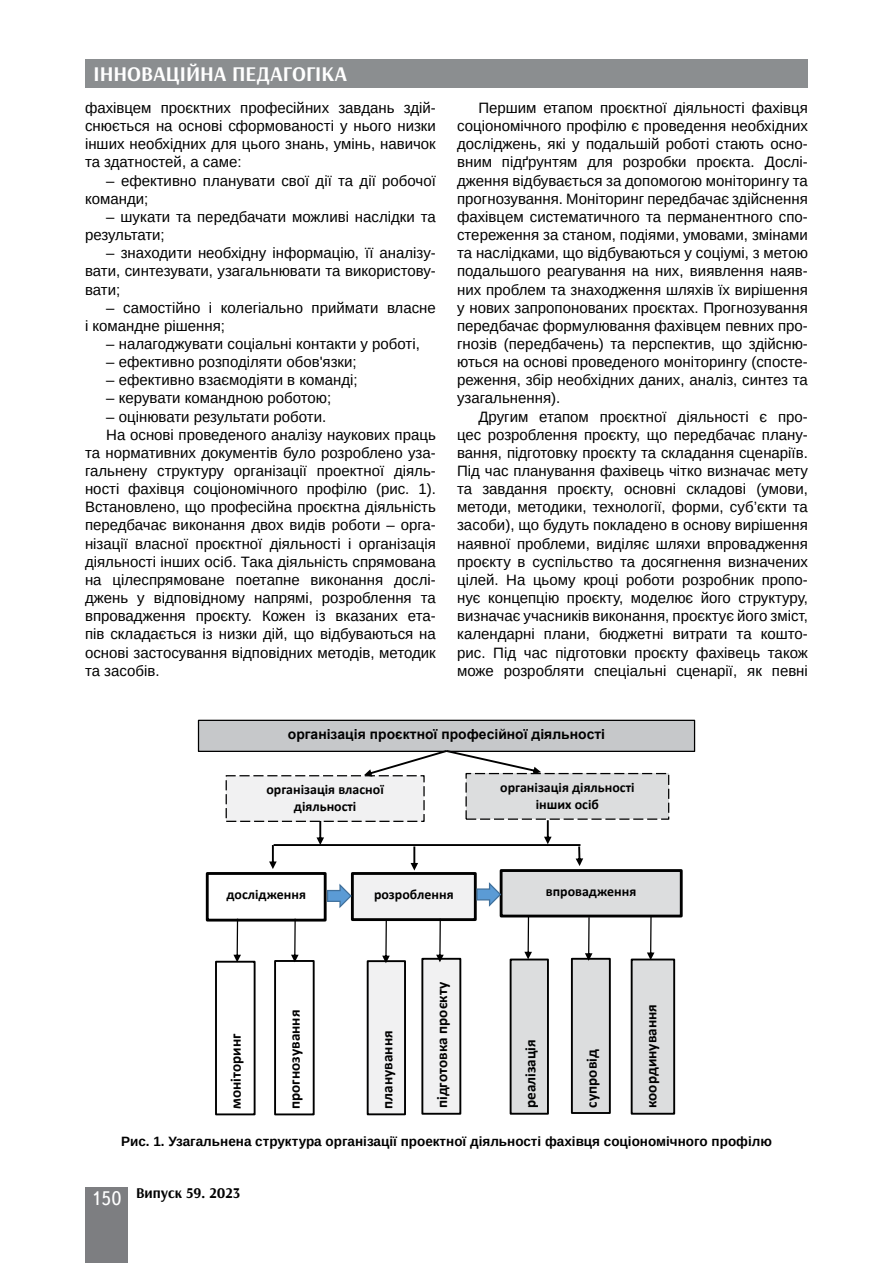
<style>
.page{position:relative;width:893px;height:1263px;background:#fff}
.page>*{position:absolute;margin:0;border:0;box-sizing:border-box;transform-origin:0 0}
.t1{font:700 21px "Arsenal";color:#fff}
.t2{font:700 15.15px "Calibri";color:#000}
.t3{font:15px/18.1px "Arimo";color:#000;text-align:justify}
.t4{font:700 15px "Arsenal";color:#000}
.t5{font:700 13.95px/17px "Calibri";color:#000;text-align:center}
.t6{font:700 13.95px "Arial";color:#000}
.t7{font:700 13.5px "Arimo";color:#000}
.s1{font-family:"Ukrainian Text";font-weight:400;font-size:19.5px;color:#fff}
</style>
<div class="page">
<div style="left:85px;top:59px;width:723px;height:29px;background:#8b8e90"></div>
<div style="left:85px;top:1186px;width:43px;height:76px;background:#7d7e81"></div>
<div style="left:198px;top:720px;width:497px;height:31px;background:#c6c8ca"></div>
<div style="left:198px;top:720px;width:497px;height:32px;border:1px solid #000"></div>
<img style="left:199px;top:725px;width:495px;height:21px">
<div style="left:226px;top:776px;width:198px;height:45px;background:#f1f1f2"></div>
<div style="left:226px;top:775px;width:199px;height:47px;border:1px dashed #000"></div>
<img style="left:227px;top:781px;width:1px;height:35px">
<div style="left:466px;top:773px;width:203px;height:46px;background:#dcddde"></div>
<div style="left:465px;top:773px;width:204px;height:47px;border:1px dashed #000"></div>
<img style="left:667px;top:779px;width:1px;height:35px">
<svg style="left:364px;top:750px;width:177px;height:27px"></svg>
<div style="left:501px;top:870px;width:180px;height:46px;background:#dcddde"></div>
<div style="left:500px;top:869px;width:183px;height:48px;border:3px solid #000"></div>
<img style="left:503px;top:876px;width:177px;height:34px">
<div style="left:206px;top:872px;width:121px;height:49px;border:3px solid #000"></div>
<img style="left:209px;top:879px;width:115px;height:35px">
<div style="left:352px;top:873px;width:123px;height:47px;background:#f1f1f2"></div>
<div style="left:351px;top:872px;width:126px;height:49px;border:3px solid #000"></div>
<img style="left:354px;top:879px;width:120px;height:35px">
<div style="left:215px;top:961px;width:41px;height:154px;border:2px solid #000"></div>
<img style="left:217px;top:967px;width:37px;height:142px">
<div style="left:274px;top:960px;width:41px;height:155px;border:2px solid #000"></div>
<img style="left:276px;top:966px;width:37px;height:143px">
<div style="left:368px;top:961px;width:37px;height:153px;background:#f1f1f2"></div>
<div style="left:367px;top:960px;width:39px;height:155px;border:2px solid #000"></div>
<img style="left:369px;top:967px;width:35px;height:142px">
<div style="left:422px;top:959px;width:38px;height:155px;background:#f1f1f2"></div>
<div style="left:421px;top:958px;width:40px;height:157px;border:2px solid #000"></div>
<img style="left:423px;top:964px;width:36px;height:144px">
<div style="left:511px;top:959px;width:37px;height:155px;background:#dcddde"></div>
<div style="left:510px;top:958px;width:39px;height:157px;border:2px solid #000"></div>
<img style="left:511px;top:965px;width:36px;height:143px">
<div style="left:572px;top:959px;width:38px;height:154px;background:#dcddde"></div>
<div style="left:571px;top:958px;width:40px;height:156px;border:2px solid #000"></div>
<img style="left:573px;top:964px;width:36px;height:143px">
<hr style="left:274px;top:844px;width:306px;height:2px;background:#000">
<svg style="left:269px;top:845px;width:8px;height:24px"></svg>
<svg style="left:411px;top:846px;width:7px;height:24px"></svg>
<svg style="left:316px;top:821px;width:8px;height:24px"></svg>
<svg style="left:544px;top:820px;width:8px;height:24px"></svg>
<svg style="left:576px;top:846px;width:7px;height:20px"></svg>
<svg style="left:233px;top:919px;width:8px;height:43px"></svg>
<svg style="left:291px;top:919px;width:8px;height:43px"></svg>
<svg style="left:382px;top:920px;width:8px;height:43px"></svg>
<svg style="left:436px;top:919px;width:8px;height:43px"></svg>
<svg style="left:524px;top:916px;width:8px;height:43px"></svg>
<svg style="left:585px;top:917px;width:7px;height:44px"></svg>
<svg style="left:326px;top:882px;width:27px;height:28px"></svg>
<svg style="left:476px;top:881px;width:26px;height:27px"></svg>
<svg style="left:647px;top:916px;width:7px;height:42px"></svg>
<div style="left:632px;top:959px;width:42px;height:155px;background:#dcddde"></div>
<div style="left:631px;top:958px;width:44px;height:157px;border:2px solid #000"></div>
<img style="left:633px;top:965px;width:40px;height:143px">
<h1 class="t1" style="left:94px;top:61px;width:255px">ІННОВАЦІЙНА ПЕДАГОГІКА</h1>
<p class="t3" style="left:85px;top:99px;width:352px">фахівцем проєктних професійних завдань здій&shy;снюється на основі сформованості у нього низки інших необхідних для цього знань, умінь, навичок та здатностей, а саме:</p>
<p class="t3" style="left:85px;top:171px;width:352px;text-indent:21px">– ефективно планувати свої дії та дії робочої команди;</p>
<p class="t3" style="left:85px;top:208px;width:352px;text-indent:21px">– шукати та передбачати можливі наслідки та результати;</p>
<p class="t3" style="left:85px;top:244px;width:352px;text-indent:21px">– знаходити необхідну інформацію, її аналізу&shy;вати, синтезувати, узагальнювати та використову&shy;вати;</p>
<p class="t3" style="left:85px;top:298px;width:352px;text-indent:21px">– самостійно і колегіально приймати власне і командне рішення;</p>
<p class="t3" style="left:106px;top:335px;width:315px">– налагоджувати соціальні контакти у роботі,</p>
<p class="t3" style="left:106px;top:353px;width:252px">– ефективно розподіляти обов'язки;</p>
<p class="t3" style="left:106px;top:371px;width:253px">– ефективно взаємодіяти в команді;</p>
<p class="t3" style="left:106px;top:389px;width:227px">– керувати командною роботою;</p>
<p class="t3" style="left:106px;top:407px;width:222px">– оцінювати результати роботи.</p>
<p class="t3" style="left:106px;top:426px;width:331px">На основі проведеного аналізу наукових праць</p>
<p class="t3" style="left:85px;top:444px;width:352px">та нормативних документів було розроблено уза-</p>
<p class="t3" style="left:85px;top:462px;width:352px">гальнену структуру організації проектної діяль-</p>
<p class="t3" style="left:85px;top:480px;width:352px">ності фахівця соціономічного профілю (рис. 1).</p>
<p class="t3" style="left:85px;top:498px;width:352px">Встановлено, що професійна проєктна діяльність</p>
<p class="t3" style="left:85px;top:516px;width:352px">передбачає виконання двох видів роботи – орга-</p>
<p class="t3" style="left:85px;top:534px;width:352px">нізації власної проєктної діяльності і організація</p>
<p class="t3" style="left:85px;top:553px;width:352px">діяльності інших осіб. Така діяльність спрямована</p>
<p class="t3" style="left:85px;top:571px;width:352px">на цілеспрямоване поетапне виконання дослі-</p>
<p class="t3" style="left:85px;top:589px;width:352px">джень у відповідному напрямі, розроблення та</p>
<p class="t3" style="left:85px;top:607px;width:352px">впровадження проєкту. Кожен із вказаних ета-</p>
<p class="t3" style="left:85px;top:625px;width:352px">пів складається із низки дій, що відбуваються на</p>
<p class="t3" style="left:85px;top:643px;width:352px">основі застосування відповідних методів, методик</p>
<p class="t3" style="left:85px;top:661px;width:76px">та засобів.</p>
<p class="t3" style="left:457px;top:99px;width:352px;text-indent:21px">Першим етапом проєктної діяльності фахівця соціономічного профілю є проведення необхідних досліджень, які у подальшій роботі стають осно&shy;вним підґрунтям для розробки проєкта. Дослі&shy;дження відбувається за допомогою моніторингу та прогнозування. Моніторинг передбачає здійснення фахівцем систематичного та перманентного спо&shy;стереження за станом, подіями, умовами, змінами та наслідками, що відбуваються у соціумі, з метою подальшого реагування на них, виявлення наяв&shy;них проблем та знаходження шляхів їх вирішення у нових запропонованих проєктах. Прогнозування передбачає формулювання фахівцем певних про&shy;гнозів (передбачень) та перспектив, що здійсню&shy;ються на основі проведеного моніторингу (спосте&shy;реження, збір необхідних даних, аналіз, синтез та узагальнення).</p>
<p class="t3" style="left:457px;top:407px;width:352px;text-indent:21px">Другим етапом проєктної діяльності є про&shy;цес розроблення проєкту, що передбачає плану&shy;вання, підготовку проєкту та складання сценаріїв.<br>Під час планування фахівець чітко визначає мету та завдання проєкту, основні складові (умови, методи, методики, технології, форми, суб’єкти та засоби), що будуть покладено в основу вирішення наявної проблеми, виділяє шляхи впровадження проєкту в суспільство та досягнення визначених цілей. На цьому кроці роботи розробник пропо&shy;нує концепцію проєкту, моделює його структуру, визначає учасників виконання, проєктує його зміст, календарні плани, бюджетні витрати та кошто&shy;рис. Під час підготовки проєкту фахівець також може розробляти спеціальні сценарії, як певні</p>
<p class="t6" style="left:288px;top:724px;width:319px">організація проєктної професійної діяльності</p>
<p class="t5" style="left:266px;top:781px;width:119px">організація власної діяльності</p>
<p class="t5" style="left:500px;top:779px;width:136px">організація діяльності інших осіб</p>
<p class="t5" style="left:226px;top:886px;width:81px">дослідження</p>
<p class="t5" style="left:374px;top:886px;width:81px">розроблення</p>
<p class="t5" style="left:546px;top:883px;width:92px">впровадження</p>
<p class="t2" style="left:225px;top:1109px;width:77px;rotate:-90deg">моніторинг</p>
<p class="t2" style="left:284px;top:1109px;width:101px;rotate:-90deg">прогнозування</p>
<p class="t2" style="left:377px;top:1109px;width:80px;rotate:-90deg">планування</p>
<p class="t2" style="left:431px;top:1108px;width:128px;rotate:-90deg">підготовка проєкту</p>
<p class="t2" style="left:520px;top:1108px;width:70px;rotate:-90deg">реалізація</p>
<p class="t2" style="left:581px;top:1107px;width:60px;rotate:-90deg">супровід</p>
<p class="t2" style="left:641px;top:1108px;width:105px;rotate:-90deg">координування</p>
<p class="t7" style="left:121px;top:1132px;width:652px">Рис. 1. Узагальнена структура організації проектної діяльності фахівця соціономічного профілю</p>
<p class="t4" style="left:91px;top:1183px;width:151px"><span class="s1">150</span> Випуск 59. 2023</p>
</div>
